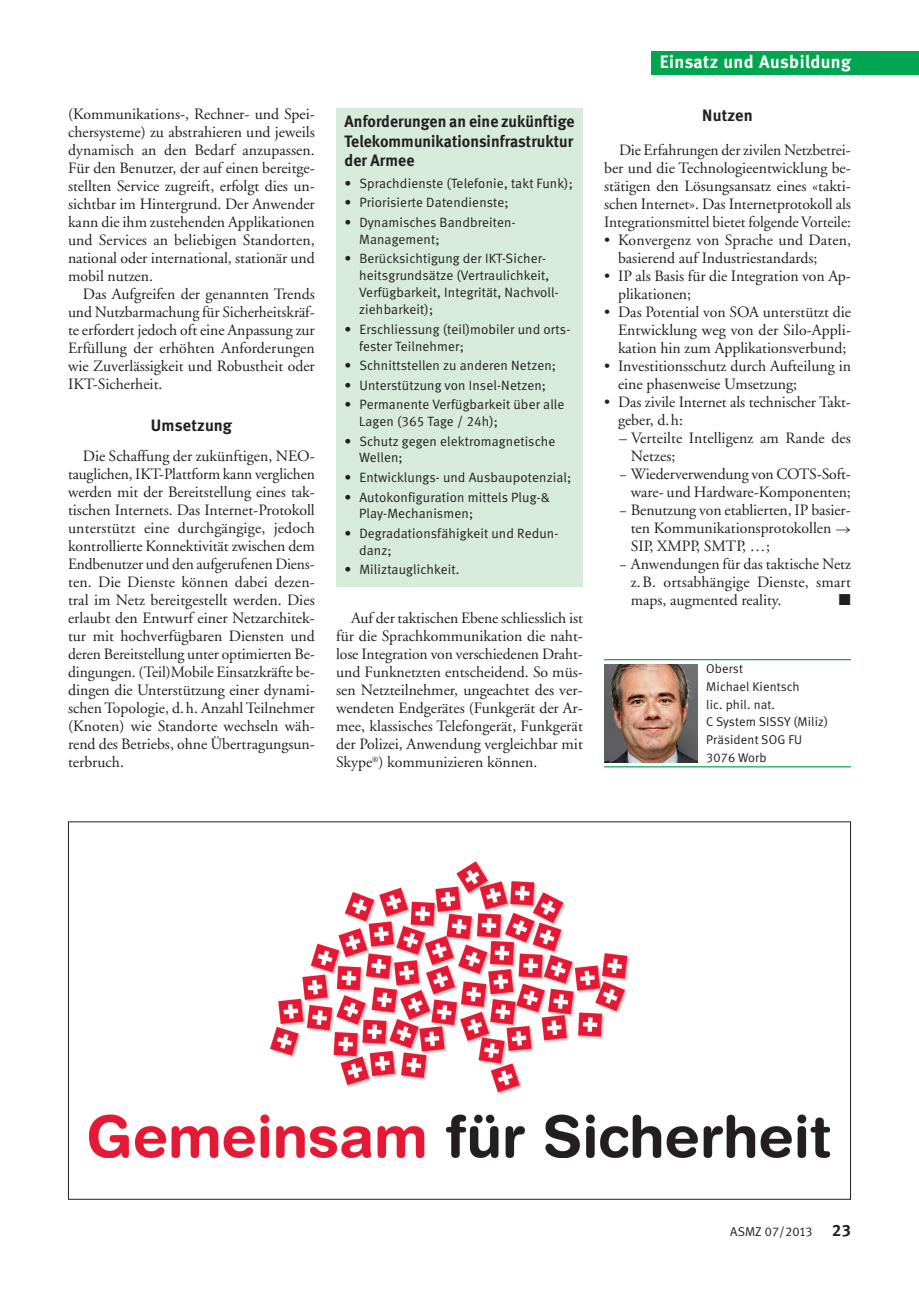
<style>
.page{position:relative;width:919px;height:1289px;background:#fff}
.page>*{position:absolute;margin:0;border:0;box-sizing:border-box;transform-origin:0 0}
.t1{font:18px "Meta Bold LF";letter-spacing:.025em;color:#fff}
.t2{font:16.5px/19.5px "Meta Bold LF";letter-spacing:.005em;color:#231f20;text-align:justify;scale:.96 1}
.t3{font:16.5px "Meta Bold LF";letter-spacing:.005em;color:#231f20}
.t4{font:15.75px/18px "Adobe Garamond";color:#231f20;text-align:justify}
.t5{font:15.75px "Zapf Dingbats";color:#231f20}
.t6{font:13.5px/17px "Meta Normal LF";letter-spacing:.01em;color:#231f20}
.t7{font:12.75px/17.7px "Meta Normal LF";letter-spacing:.01em;color:#231f20}
.s1{font-family:"Meta Bold LF";font-size:16.5px}
</style>
<div class="page">
<div style="left:651px;top:51px;width:267px;height:24px;background:#00a54f"></div>
<hr style="left:604px;top:659px;width:246px;height:1px;background:#00a54f">
<img style="left:604px;top:664px;width:93px;height:98px">
<hr style="left:604px;top:766px;width:246px;height:1px;background:#00a54f">
<div style="left:336px;top:108px;width:247px;height:479px;background:#d7ebdc"></div>
<img style="left:89px;top:861px;width:740px;height:296px">
<p class="t4" style="left:68px;top:107px;width:248px">(Kommunikations-, Rechner- und Spei&shy;chersysteme) zu abstrahieren und jeweils dynamisch an den Bedarf anzupassen.<br>Für den Benutzer, der auf einen bereitge&shy;stellten Service zugreift, erfolgt dies un&shy;sichtbar im Hintergrund. Der Anwender kann die ihm zustehenden Applikationen und Services an beliebigen Standorten, national oder international, stationär und mobil nutzen.</p>
<p class="t4" style="left:68px;top:287px;width:248px;text-indent:15px">Das Aufgreifen der genannten Trends und Nutzbarmachung für Sicherheitskräf&shy;te erfordert jedoch oft eine Anpassung zur Erfüllung der erhöhten Anforderungen wie Zuverlässigkeit und Robustheit oder IKT-Sicherheit.</p>
<p class="t3" style="left:151px;top:419px;width:83px">Umsetzung</p>
<p class="t4" style="left:68px;top:449px;width:248px;text-indent:15px">Die Schaffung der zukünftigen, NEO&shy;tauglichen, IKT-Plattform kann verglichen werden mit der Bereitstellung eines tak - tischen Internets. Das Internet-Protokoll unterstützt eine durchgängige, jedoch kontrollierte Konnektivität zwischen dem Endbenutzer und den aufgerufenen Diens&shy;ten. Die Dienste können dabei dezen&shy;tral im Netz bereitgestellt werden. Dies erlaubt den Entwurf einer Netzarchitek&shy;tur mit hochverfügbaren Diensten und deren Bereitstellung unter optimierten Be&shy;dingungen. (Teil)Mobile Einsatzkräfte be&shy;dingen die Unterstützung einer dynami&shy;schen Topologie, d. h. Anzahl Teilnehmer (Knoten) wie Standorte wechseln wäh&shy;rend des Betriebs, ohne Übertragungsun&shy;terbruch.</p>
<p class="t2" style="left:344px;top:113px;width:241px">Anforderungen an eine zukünftige Telekommunikationsinfrastruktur der Armee</p>
<p class="t6" style="left:344px;top:175px;width:230px">• Sprachdienste (Telefonie, takt Funk);</p>
<p class="t6" style="left:344px;top:195px;width:165px">• Priorisierte Datendienste;</p>
<p class="t6" style="left:359px;top:214px;width:158px;text-indent:-15px">• Dynamisches Bandbreiten-<br>Management;</p>
<p class="t6" style="left:359px;top:251px;width:201px;text-indent:-15px">• Berücksichtigung der IKT-Sicher - heits grundsätze (Vertraulichkeit,<br>Verfügbarkeit, Integrität, Nachvoll&shy;ziehbarkeit);</p>
<p class="t6" style="left:359px;top:321px;width:212px;text-indent:-15px">• Erschliessung (teil)mobiler und orts&shy;fester Teilnehmer;</p>
<p class="t6" style="left:344px;top:358px;width:213px">• Schnittstellen zu anderen Netzen;</p>
<p class="t6" style="left:344px;top:377px;width:203px">• Unterstützung von Insel-Netzen;</p>
<p class="t6" style="left:359px;top:397px;width:207px;text-indent:-15px">• Permanente Verfügbarkeit über alle<br>Lagen (365 Tage / 24h);</p>
<p class="t6" style="left:359px;top:433px;width:197px;text-indent:-15px">• Schutz gegen elektromagnetische<br>Wellen;</p>
<p class="t6" style="left:344px;top:470px;width:228px">• Entwicklungs- und Ausbaupotenzial;</p>
<p class="t6" style="left:359px;top:489px;width:192px;text-indent:-15px">• Autokonfiguration mittels Plug-&amp;<br>Play-Mechanismen;</p>
<p class="t6" style="left:359px;top:526px;width:200px;text-indent:-15px">• Degradationsfähigkeit und Redun&shy;danz;</p>
<p class="t6" style="left:344px;top:562px;width:116px">• Miliztauglichkeit.</p>
<p class="t4" style="left:336px;top:611px;width:248px;text-indent:15px">Auf der taktischen Ebene schliesslich ist für die Sprachkommunikation die naht&shy;lose Integration von verschiedenen Draht&shy;und Funknetzten entscheidend. So müs&shy;sen Netzteilnehmer, ungeachtet des ver&shy;wendeten Endgerätes (Funkgerät der Ar&shy;mee, klassisches Telefongerät, Funkgerät der Polizei, Anwendung vergleichbar mit Skype<sup>®</sup>) kommunizieren können.</p>
<p class="t1" style="left:659px;top:55px;width:193px">Einsatz und Ausbildung</p>
<p class="t3" style="left:702px;top:109px;width:52px">Nutzen</p>
<p class="t4" style="left:604px;top:143px;width:248px;text-indent:15px">Die Erfahrungen der zivilen Netzbetrei&shy;ber und die Technologieentwicklung be&shy;stätigen den Lösungsansatz eines «takti&shy;schen Internet». Das Internetprotokoll als Integrationsmittel bietet folgende Vorteile:</p>
<p class="t4" style="left:618px;top:233px;width:234px;text-indent:-14px">• Konvergenz von Sprache und Daten, basierend auf Industriestandards;</p>
<p class="t4" style="left:618px;top:269px;width:234px;text-indent:-14px">• IP als Basis für die Integration von Ap&shy;plikationen;</p>
<p class="t4" style="left:618px;top:305px;width:234px;text-indent:-14px">• Das Potential von SOA unterstützt die Entwicklung weg von der Silo-Appli&shy;kation hin zum Applikationsverbund;</p>
<p class="t4" style="left:618px;top:359px;width:234px;text-indent:-14px">• Investitionsschutz durch Aufteilung in eine phasenweise Umsetzung;</p>
<p class="t4" style="left:618px;top:395px;width:234px;text-indent:-14px">• Das zivile Internet als technischer Takt&shy;geber, d.h:</p>
<p class="t4" style="left:619px;top:431px;width:233px">– Verteilte Intelligenz am Rande des</p>
<p class="t4" style="left:631px;top:449px;width:46px">Netzes;</p>
<p class="t4" style="left:619px;top:467px;width:233px">− Wiederverwendung von COTS-Soft-</p>
<p class="t4" style="left:630px;top:485px;width:221px">ware- und Hardware-Komponenten;</p>
<p class="t4" style="left:619px;top:503px;width:233px">− Benutzung von etablierten, IP basier-</p>
<p class="t4" style="left:630px;top:521px;width:221px">ten Kommunikationsprotokollen →</p>
<p class="t4" style="left:630px;top:539px;width:141px">SIP, XMPP, SMTP, …;</p>
<p class="t4" style="left:619px;top:557px;width:233px">− Anwendungen für das taktische Netz</p>
<p class="t4" style="left:630px;top:575px;width:221px">z.B. ortsabhängige Dienste, smart</p>
<p class="t4" style="left:630px;top:593px;width:152px">maps, augmented reality.</p>
<p class="t5" style="left:838px;top:590px;width:13px">■</p>
<p class="t7" style="left:706px;top:660px;width:123px">Oberst<br>Michael Kientsch<br>lic. phil. nat.<br>C System SISSY (Miliz)<br>Präsident SOG FU<br>3076 Worb</p>
<p class="t7" style="left:730px;top:1223px;width:122px">ASMZ 07/2013 <span class="s1">23</span></p>
</div>
